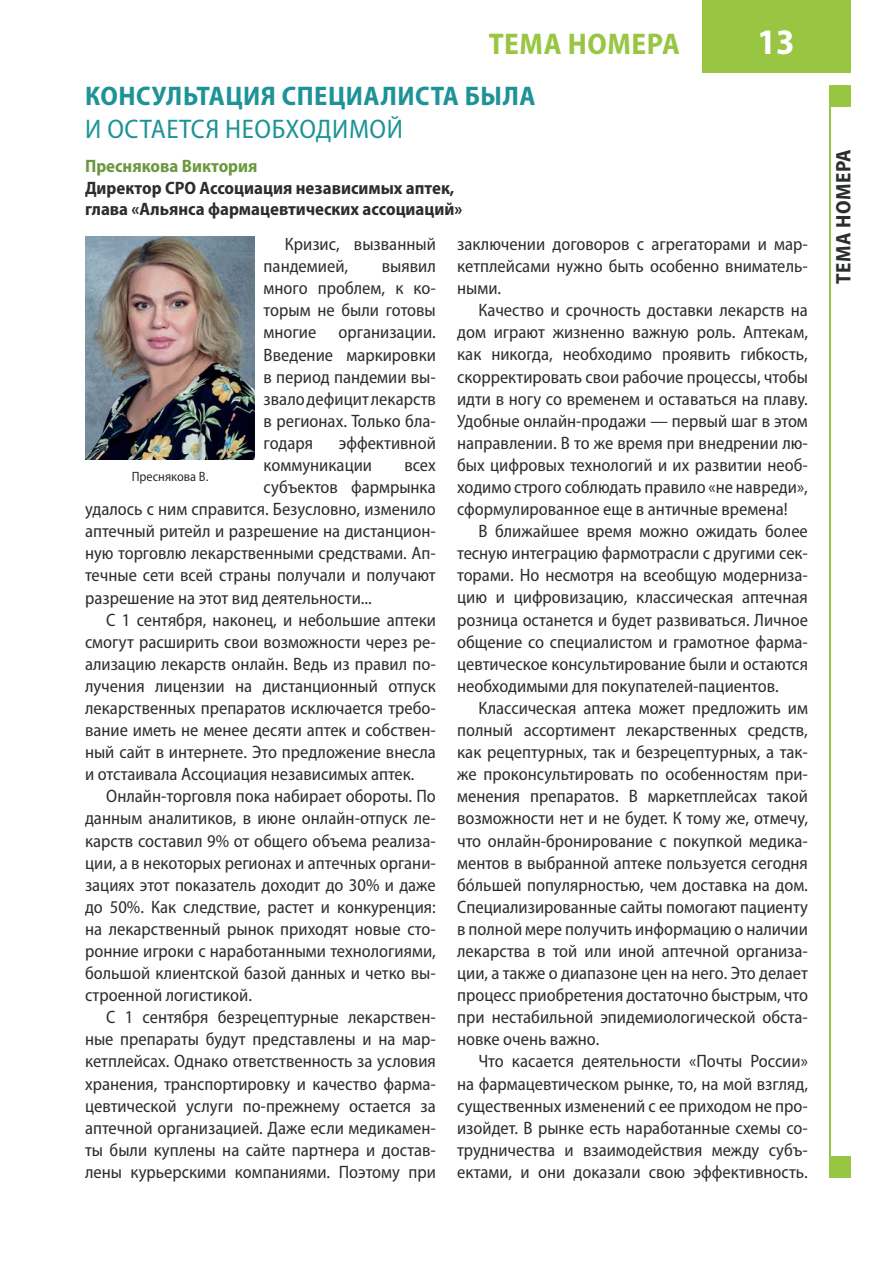
<style>
.page{position:relative;width:893px;height:1263px;background:#fff}
.page>*{position:absolute;margin:0;border:0;box-sizing:border-box;transform-origin:0 0}
.t1{font:700 semi-condensed 36px "Myriad Pro";color:#fff}
.t2{font:700 semi-condensed 30px "Myriad Pro";letter-spacing:.02em;color:#98c643}
.t3{font:700 semi-condensed 27px "Myriad Pro";letter-spacing:.02em;color:#1e9397}
.t4{font:semi-condensed 27px "Myriad Pro";letter-spacing:.02em;color:#1e9397}
.t5{font:700 semi-condensed 21px "Myriad Pro";letter-spacing:.025em;color:#2b2e30}
.t6{font:semi-condensed 18px/22px "Myriad Pro";color:#2b2e30;text-align:justify}
.t7{font:700 semi-condensed 18px/21.6px "Myriad Pro";color:#2b2e30}
.t8{font:700 semi-condensed 18px "Myriad Pro";color:#6b983f}
.t9{font:semi-condensed 13.5px "Myriad Pro";color:#2b2e30}
</style>
<div class="page">
<div style="left:702px;top:0;width:148px;height:72px;background:#98c643"></div>
<hr style="left:829px;top:85px;width:1px;height:1093px;background:#98c643">
<div style="left:829px;top:85px;width:21px;height:21px;background:#98c643"></div>
<div style="left:829px;top:1157px;width:21px;height:21px;background:#98c643"></div>
<img style="left:85px;top:237px;width:170px;height:223px">
<h2 class="t2" style="left:489px;top:26px;width:193px">ТЕМА НОМЕРА</h2>
<h1 class="t1" style="left:757px;top:21px;width:39px">13</h1>
<h3 class="t3" style="left:85px;top:80px;width:452px">КОНСУЛЬТАЦИЯ СПЕЦИАЛИСТА БЫЛА</h3>
<h3 class="t4" style="left:85px;top:118px;width:319px">И ОСТАЕТСЯ НЕОБХОДИМОЙ</h3>
<p class="t8" style="left:85px;top:155px;width:174px">Преснякова Виктория</p>
<p class="t7" style="left:85px;top:177px;width:379px">Директор СРО Ассоциация независимых аптек, глава «Альянса фармацевтических ассоциаций»</p>
<p class="t6" style="left:264px;top:235px;width:174px;text-indent:21px">Кризис, вызванный пандемией,</p>
<p class="t6" style="left:457px;top:235px;width:352px">заключении договоров с агрегаторами и мар&shy;кетплейсами нужно быть особенно вниматель&shy;ными.</p>
<p class="t6" style="left:457px;top:301px;width:352px;text-indent:21px">Качество и срочность доставки лекарств на дом играют жизненно важную роль. Аптекам, как никогда, необходимо проявить гибкость, скорректировать свои рабочие процессы, чтобы идти в ногу со временем и оставаться на плаву.<br>Удобные онлайн-продажи — первый шаг в этом направлении. В то же время при внедрении лю&shy;бых цифровых технологий и их развитии необ&shy;ходимо строго соблюдать правило «не навреди», сформулированное еще в античные времена!</p>
<p class="t6" style="left:457px;top:522px;width:352px;text-indent:21px">В ближайшее время можно ожидать более тесную интеграцию фармотрасли с другими сек&shy;торами. Но несмотря на всеобщую модерниза&shy;цию и цифровизацию, классическая аптечная розница останется и будет развиваться. Личное общение со специалистом и грамотное фарма&shy;цевтическое консультирование были и остаются необходимыми для покупателей-пациентов.</p>
<p class="t6" style="left:457px;top:699px;width:352px;text-indent:21px">Классическая аптека может предложить им полный ассортимент лекарственных средств, как рецептурных, так и безрецептурных, а так&shy;же проконсультировать по особенностям при&shy;менения препаратов. В маркетплейсах такой возможности нет и не будет. К тому же, отмечу, что онлайн-бронирование с покупкой медика&shy;ментов в выбранной аптеке пользуется сегодня бóльшей популярностью, чем доставка на дом.<br>Специализированные сайты помогают пациенту в полной мере получить информацию о наличии лекарства в той или иной аптечной организа&shy;ции, а также о диапазоне цен на него. Это делает процесс приобретения достаточно быстрым, что при нестабильной эпидемиологической обста&shy;новке очень важно.</p>
<p class="t6" style="left:457px;top:1052px;width:352px;text-indent:21px">Что касается деятельности «Почты России» на фармацевтическом рынке, то, на мой взгляд, существенных изменений с ее приходом не про&shy;изойдет. В рынке есть наработанные схемы со&shy;трудничества и взаимодействия между субъ&shy;ектами, и они доказали свою эффективность.</p>
<p class="t6" style="left:264px;top:257px;width:174px;text-indent:118px">выявил много проблем, к ко&shy;торым не были готовы многие организации.<br>Введение маркировки в период пандемии вы&shy;звало дефицит лекарств в регионах. Только бла&shy;годаря</p>
<p class="t6" style="left:264px;top:434px;width:174px;text-indent:75px">эффективной коммуникации</p>
<p class="t6" style="left:404px;top:456px;width:33px">всех</p>
<p class="t6" style="left:264px;top:478px;width:174px">субъектов фармрынка</p>
<p class="t6" style="left:85px;top:500px;width:352px">удалось с ним справится. Безусловно, изменило</p>
<p class="t6" style="left:85px;top:522px;width:352px">аптечный ритейл и разрешение на дистанцион-</p>
<p class="t6" style="left:85px;top:544px;width:352px">ную торговлю лекарственными средствами. Ап-</p>
<p class="t6" style="left:85px;top:566px;width:352px">течные сети всей страны получали и получают</p>
<p class="t6" style="left:85px;top:588px;width:288px">разрешение на этот вид деятельности...</p>
<p class="t6" style="left:106px;top:610px;width:331px">С 1 сентября, наконец, и небольшие аптеки</p>
<p class="t6" style="left:85px;top:632px;width:352px">смогут расширить свои возможности через ре-</p>
<p class="t6" style="left:85px;top:654px;width:352px">ализацию лекарств онлайн. Ведь из правил по-</p>
<p class="t6" style="left:85px;top:677px;width:352px">лучения лицензии на дистанционный отпуск</p>
<p class="t6" style="left:85px;top:699px;width:352px">лекарственных препаратов исключается требо-</p>
<p class="t6" style="left:85px;top:721px;width:352px">вание иметь не менее десяти аптек и собствен-</p>
<p class="t6" style="left:85px;top:743px;width:352px">ный сайт в интернете. Это предложение внесла</p>
<p class="t6" style="left:85px;top:765px;width:331px">и отстаивала Ассоциация независимых аптек.</p>
<p class="t6" style="left:106px;top:787px;width:331px">Онлайн-торговля пока набирает обороты. По</p>
<p class="t6" style="left:85px;top:809px;width:352px">данным аналитиков, в июне онлайн-отпуск ле-</p>
<p class="t6" style="left:85px;top:831px;width:352px">карств составил 9% от общего объема реализа-</p>
<p class="t6" style="left:85px;top:853px;width:352px">ции, а в некоторых регионах и аптечных органи-</p>
<p class="t6" style="left:85px;top:875px;width:352px">зациях этот показатель доходит до 30% и даже</p>
<p class="t6" style="left:85px;top:897px;width:352px">до 50%. Как следствие, растет и конкуренция:</p>
<p class="t6" style="left:85px;top:920px;width:352px">на лекарственный рынок приходят новые сто-</p>
<p class="t6" style="left:85px;top:942px;width:352px">ронние игроки с наработанными технологиями,</p>
<p class="t6" style="left:85px;top:964px;width:352px">большой клиентской базой данных и четко вы-</p>
<p class="t6" style="left:85px;top:986px;width:168px">строенной логистикой.</p>
<p class="t6" style="left:106px;top:1008px;width:331px">С 1 сентября безрецептурные лекарствен-</p>
<p class="t6" style="left:85px;top:1030px;width:352px">ные препараты будут представлены и на мар-</p>
<p class="t6" style="left:85px;top:1052px;width:352px">кетплейсах. Однако ответственность за условия</p>
<p class="t6" style="left:85px;top:1074px;width:352px">хранения, транспортировку и качество фарма-</p>
<p class="t6" style="left:85px;top:1096px;width:352px">цевтической услуги по-прежнему остается за</p>
<p class="t6" style="left:85px;top:1118px;width:352px">аптечной организацией. Даже если медикамен-</p>
<p class="t6" style="left:85px;top:1140px;width:352px">ты были куплены на сайте партнера и достав-</p>
<p class="t6" style="left:85px;top:1163px;width:352px">лены курьерскими компаниями. Поэтому при</p>
<p class="t9" style="left:132px;top:472px;width:78px">Преснякова В.</p>
<p class="t5" style="left:831px;top:284px;width:137px;rotate:-90deg">ТЕМА НОМЕРА</p>
</div>
